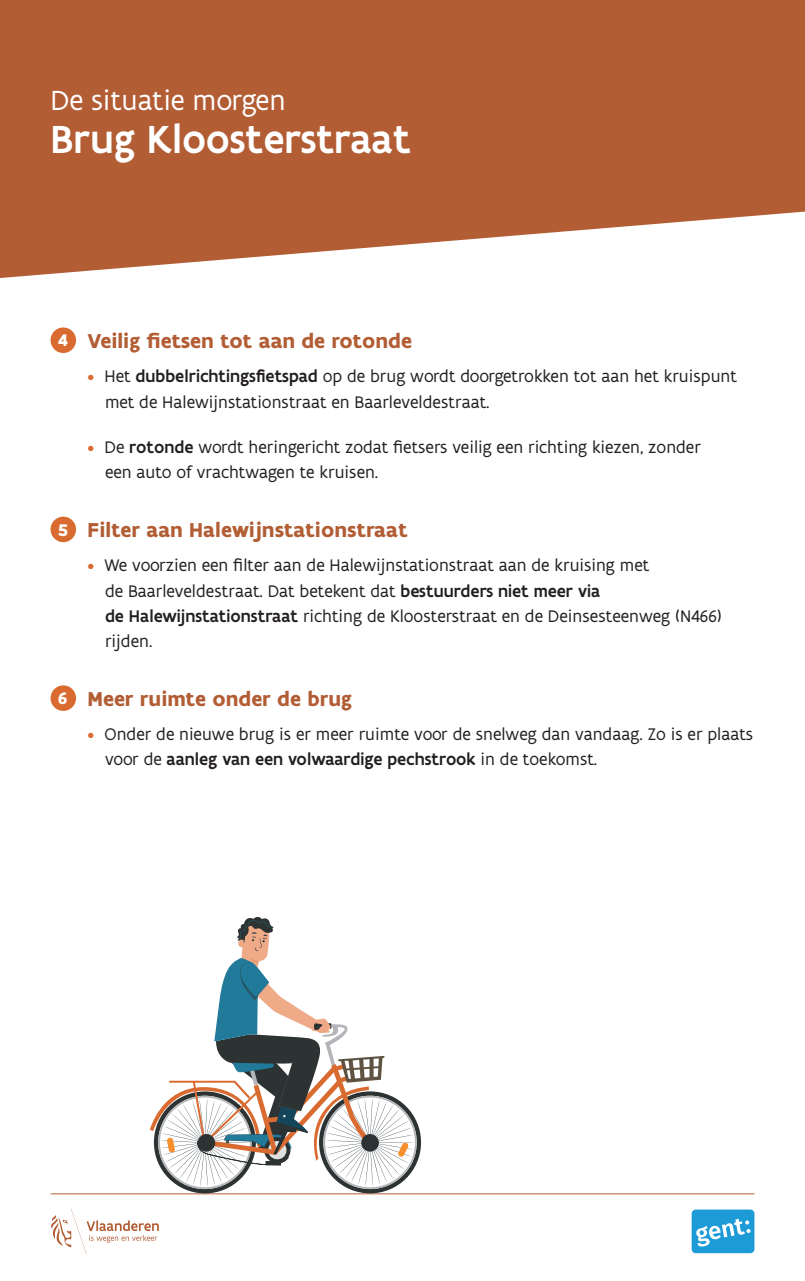
<style>
.page{position:relative;width:805px;height:1281px;background:#fff}
.page>*{position:absolute;margin:0;border:0;box-sizing:border-box;transform-origin:0 0}
.t1{font:500 42px "Flanders Art Sans";color:#fff}
.t2{font:29.7px "Flanders Art Sans";color:#fff}
.t3{font:700 21.6px "Flanders Art Sans";color:#b25d34}
.t4{font:18px/25.2px "Flanders Art Sans";color:#231f20}
.t5{font:700 18px "Flanders Art Sans";color:#fff}
.s1{color:#da6b30}
.s2{font-weight:500}
</style>
<div class="page">
<svg style="left:0;top:0;width:804px;height:278px;background:#bb704c"></svg>
<svg style="left:691px;top:1209px;width:63px;height:44px;background:#44acde"></svg>
<hr style="left:51px;top:1193px;width:703px;height:1px;background:#b25d34">
<svg style="left:51px;top:1209px;width:108px;height:45px"></svg>
<div style="left:51px;top:517px;width:25px;height:25px;background:#da6b30;border-radius:50%"></div>
<div style="left:51px;top:327px;width:25px;height:26px;background:#da6b30;border-radius:50%"></div>
<div style="left:51px;top:685px;width:25px;height:26px;background:#da6b30;border-radius:50%"></div>
<svg style="left:150px;top:917px;width:271px;height:276px"></svg>
<h2 class="t2" style="left:51px;top:82px;width:237px">De situatie morgen</h2>
<h1 class="t1" style="left:51px;top:113px;width:362px">Brug Kloosterstraat</h1>
<p class="t5" style="left:58px;top:329px;width:12px">4</p>
<p class="t5" style="left:58px;top:518px;width:12px">5</p>
<p class="t5" style="left:58px;top:687px;width:11px">6</p>
<p class="t3" style="left:88px;top:327px;width:326px">Veilig fietsen tot aan de rotonde</p>
<p class="t4" style="left:105px;top:363px;width:633px;text-indent:-17px"><span class="s1">•</span> Het <span class="s2">dubbelrichtingsfietspad</span> op de brug wordt doorgetrokken tot aan het kruispunt met de Halewijnstationstraat en Baarleveldestraat.</p>
<p class="t4" style="left:105px;top:434px;width:597px;text-indent:-17px"><span class="s1">•</span> De <span class="s2">rotonde</span> wordt heringericht zodat fietsers veilig een richting kiezen, zonder een auto of vrachtwagen te kruisen.</p>
<p class="t3" style="left:88px;top:516px;width:321px">Filter aan Halewijnstationstraat</p>
<p class="t4" style="left:105px;top:553px;width:618px;text-indent:-17px"><span class="s1">•</span> We voorzien een filter aan de Halewijnstationstraat aan de kruising met<br>de Baarleveldestraat. Dat betekent dat <span class="s2">bestuurders niet meer via<br>de Halewijnstationstraat</span> richting de Kloosterstraat en de Deinsesteenweg (N466) rijden.</p>
<p class="t3" style="left:88px;top:685px;width:266px">Meer ruimte onder de brug</p>
<p class="t4" style="left:105px;top:721px;width:649px;text-indent:-17px"><span class="s1">•</span> Onder de nieuwe brug is er meer ruimte voor de snelweg dan vandaag. Zo is er plaats voor de <span class="s2">aanleg van een volwaardige pechstrook</span> in de toekomst.</p>
</div>
